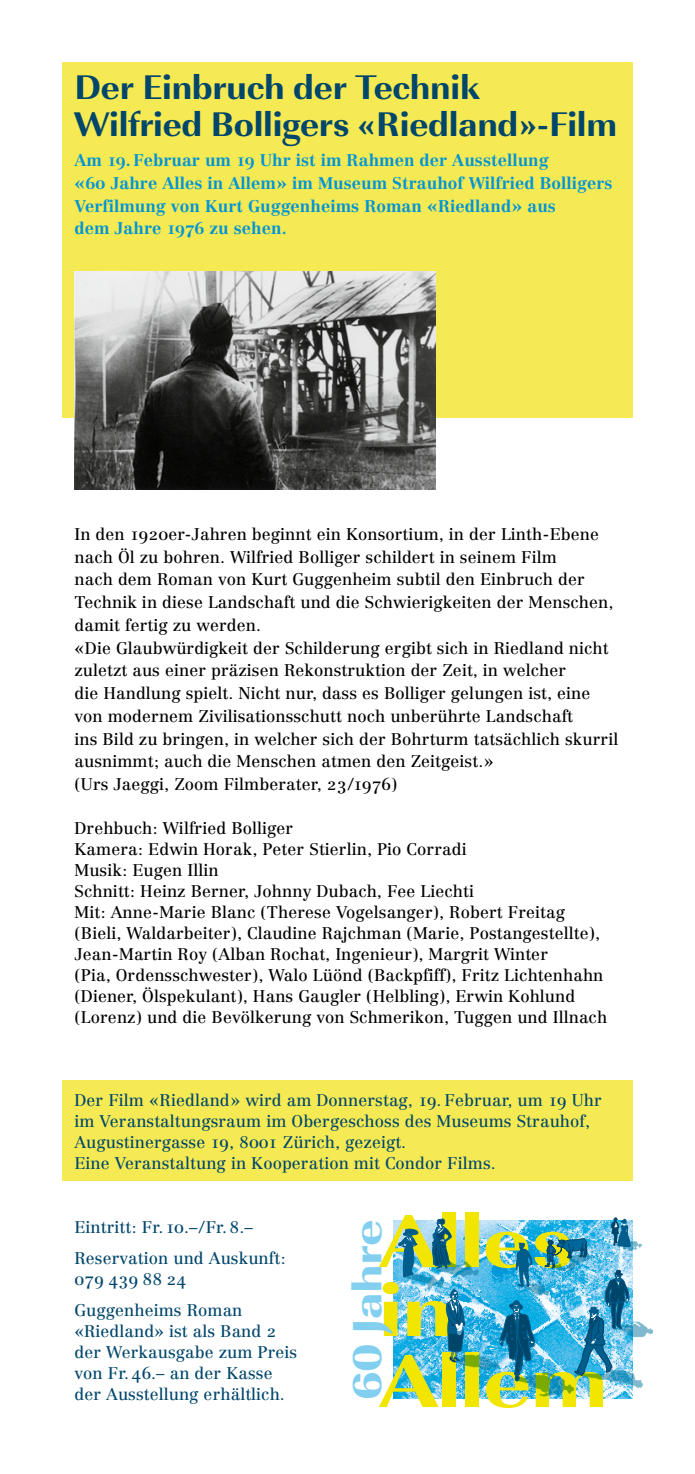
<style>
.page{position:relative;width:695px;height:1474px;background:#fff}
.page>*{position:absolute;margin:0;border:0;box-sizing:border-box;transform-origin:0 0}
.t1{font:700 77.52px/70px "URW Imperial T Extr";letter-spacing:-.015em;color:#f2e500;scale:1.16 1}
.t2{font:700 42.52px "URW Imperial T Extr";letter-spacing:-.015em;color:#82cff0;scale:1.16 1}
.Titel_1_klein{font:700 35.35px "URW Imperial T Extr";letter-spacing:-.005em;color:#00466b}
.gs{font:16.62px/22.8px "Centennial";letter-spacing:.005em;color:#000}
.gs-2{font:16.62px/21px "Centennial";letter-spacing:.005em;color:#00466b}
.Lead{font:700 16.62px/22.8px "Centennial";letter-spacing:.005em;color:#0094d7}
.s1{font-family:"Centennial Bold Os F";font-weight:400}
.s2{font-family:"Centennial Roman SC"}
</style>
<div class="page">
<div style="left:62px;top:62px;width:570px;height:355px;background:#f5ea53"></div>
<img style="left:394px;top:1220px;width:238px;height:178px">
<img style="left:445px;top:1347px;width:54px;height:29px">
<img style="left:397px;top:1263px;width:53px;height:32px">
<img style="left:430px;top:1252px;width:55px;height:31px">
<img style="left:511px;top:1274px;width:34px;height:28px">
<img style="left:538px;top:1256px;width:7px;height:22px">
<img style="left:630px;top:1229px;width:12px;height:25px">
<img style="left:630px;top:1314px;width:23px;height:29px">
<img style="left:580px;top:1361px;width:63px;height:33px">
<img style="left:508px;top:1364px;width:72px;height:35px">
<svg style="left:432px;top:1218px;width:20px;height:51px"></svg>
<svg style="left:398px;top:1229px;width:20px;height:48px"></svg>
<svg style="left:515px;top:1241px;width:17px;height:45px"></svg>
<svg style="left:499px;top:1300px;width:35px;height:81px;background:#2384ae"></svg>
<svg style="left:445px;top:1288px;width:20px;height:74px"></svg>
<svg style="left:545px;top:1217px;width:85px;height:158px;background:#56aed4"></svg>
<img style="left:74px;top:272px;width:361px;height:218px">
<div style="left:62px;top:1080px;width:570px;height:101px;background:#f5ea53"></div>
<p class="Titel_1_klein" style="left:74px;top:66px;width:407px">Der Einbruch der Technik</p>
<p class="Titel_1_klein" style="left:74px;top:103px;width:544px">Wilfried Bolligers «Riedland»-Film</p>
<p class="Lead" style="left:74px;top:149px;width:539px">Am <span class="s1">19</span>. Februar um <span class="s1">19</span> Uhr ist im Rahmen der Ausstellung<br>«<span class="s1">60</span> Jahre Alles in Allem» im Museum Strauhof Wilfried Bolligers Verfilmung von Kurt Guggenheims Roman «Riedland» aus<br>dem Jahre <span class="s1">1976</span> zu sehen.</p>
<p class="gs" style="left:74px;top:522px;width:540px">In den <span class="s2">1920</span>er-Jahren beginnt ein Konsortium, in der Linth-Ebene nach Öl zu bohren. Wilfried Bolliger schildert in seinem Film<br>nach dem Roman von Kurt Guggenheim subtil den Einbruch der Technik in diese Landschaft und die Schwierigkeiten der Menschen, damit fertig zu werden.</p>
<p class="gs" style="left:74px;top:636px;width:545px">«Die Glaubwürdigkeit der Schilderung ergibt sich in Riedland nicht zuletzt aus einer präzisen Rekonstruktion der Zeit, in welcher<br>die Handlung spielt. Nicht nur, dass es Bolliger gelungen ist, eine von modernem Zivilisationsschutt noch unberührte Landschaft<br>ins Bild zu bringen, in welcher sich der Bohrturm tatsächlich skurril ausnimmt; auch die Menschen atmen den Zeitgeist.»</p>
<p class="gs" style="left:74px;top:773px;width:324px">(Urs Jaeggi, Zoom Filmberater, <span class="s2">23</span>/<span class="s2">1976</span>)</p>
<p class="gs" style="left:74px;top:816px;width:220px">Drehbuch: Wilfried Bolliger</p>
<p class="gs" style="left:74px;top:837px;width:393px">Kamera: Edwin Horak, Peter Stierlin, Pio Corradi</p>
<p class="gs" style="left:74px;top:858px;width:146px">Musik: Eugen Illin</p>
<p class="gs" style="left:74px;top:879px;width:401px">Schnitt: Heinz Berner, Johnny Dubach, Fee Liechti</p>
<p class="gs" style="left:74px;top:901px;width:534px;line-height:21px">Mit: Anne-Marie Blanc (Therese Vogelsanger), Robert Freitag (Bieli, Waldarbeiter), Claudine Rajchman (Marie, Postangestellte), Jean-Martin Roy (Alban Rochat, Ingenieur), Margrit Winter<br>(Pia, Ordensschwester), Walo Lüönd (Backpfiff), Fritz Lichtenhahn (Diener, Ölspekulant), Hans Gaugler (Helbling), Erwin Kohlund (Lorenz) und die Bevölkerung von Schmerikon, Tuggen und Illnach</p>
<p class="gs-2" style="left:74px;top:1089px;width:528px">Der Film «Riedland» wird am Donnerstag, <span class="s2">19</span>. Februar, um <span class="s2">19</span> Uhr im Veranstaltungsraum im Obergeschoss des Museums Strauhof,<br>Augustinergasse <span class="s2">19</span>, <span class="s2">8001</span> Zürich, gezeigt.</p>
<p class="gs-2" style="left:74px;top:1152px;width:422px">Eine Veranstaltung in Kooperation mit Condor Films.</p>
<p class="gs-2" style="left:74px;top:1216px;width:180px">Eintritt: Fr.<span class="s2">10</span>.–/Fr.<span class="s2">8</span>.–</p>
<p class="gs-2" style="left:74px;top:1247px;width:213px">Reservation und Auskunft:<br><span class="s2">079 439 88 24</span></p>
<p class="gs-2" style="left:74px;top:1299px;width:224px">Guggenheims Roman «Riedland» ist als Band <span class="s2">2 </span>der Werkausgabe zum Preis von Fr.<span class="s2">46</span>.– an der Kasse der Ausstellung erhältlich.</p>
<h1 class="t1" style="left:378px;top:1206px;width:199px">Alles in<br>Allem</h1>
<h2 class="t2" style="left:342px;top:1399px;width:157px;rotate:-90deg">60 Jahre</h2>
</div>
